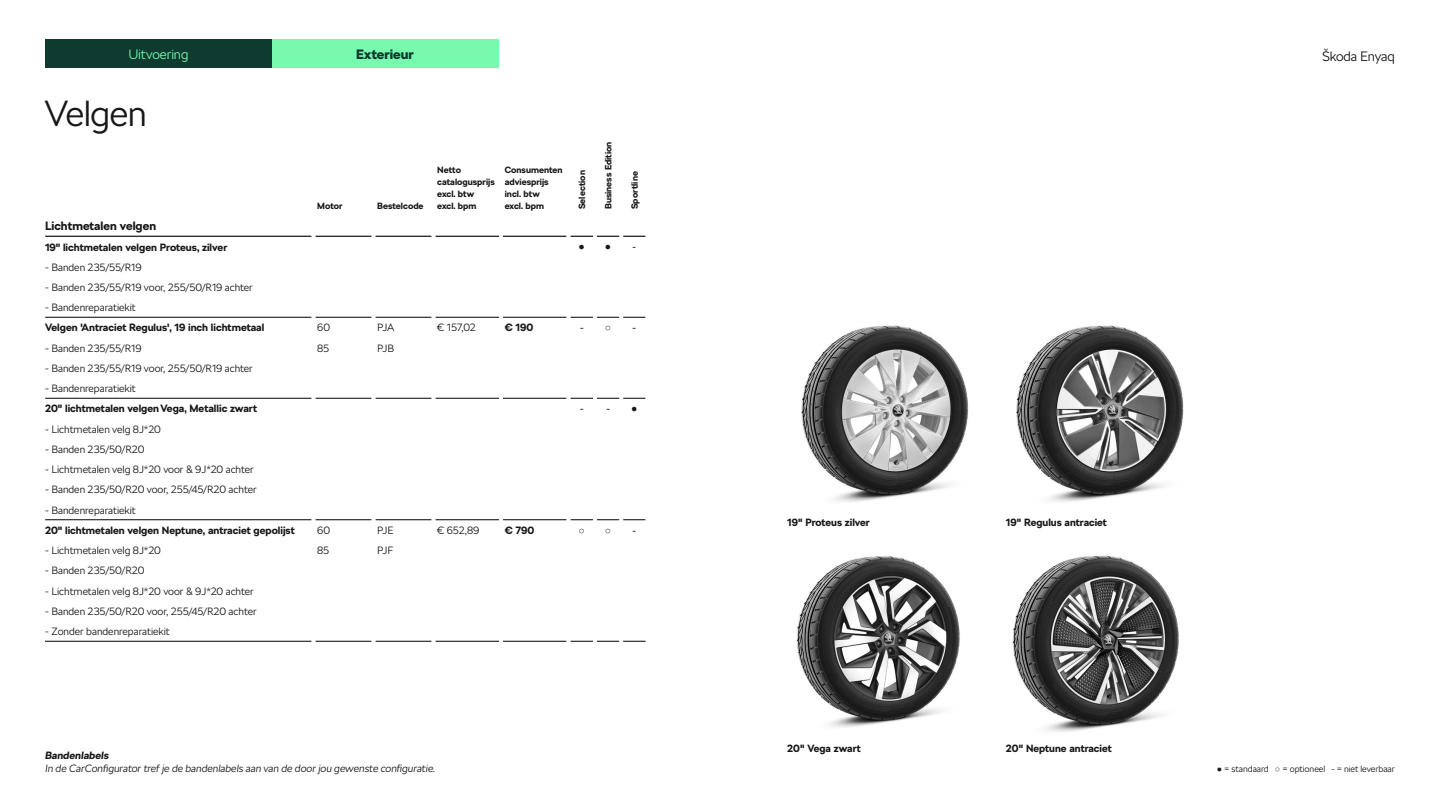
<style>
.page{position:relative;width:1440px;height:810px;background:#fff}
.page>*{position:absolute;margin:0;border:0;box-sizing:border-box;transform-origin:0 0}
.t1{font:300 36px "SKODA Next";letter-spacing:-.015em;color:#161718}
.t2{font:300 13.5px "SKODA Next";letter-spacing:-.01em;color:#78faae}
.t3{font:300 13.5px "SKODA Next";letter-spacing:-.015em;color:#161718}
.t4{font:900 13.5px "SKODA Next";color:#0e3a2f}
.t5{font:700 12px "SKODA Next";color:#161718}
.t6{font:300 10.5px "SKODA Next";color:#161718}
.t7{font:700 10.5px "SKODA Next";color:#161718}
.t8{font:italic 300 10.5px "SKODA Next";color:#161718}
.t9{font:10.5px "Arial";color:#161718}
.t10{font:italic 700 10.5px "SKODA Next";color:#161718}
.t11{font:700 10.43px "SKODA Next";color:#161718}
.t12{font:700 9px/12px "SKODA Next";color:#161718}
.t13{font:300 9px "SKODA Next";letter-spacing:-.005em;color:#161718}
.s1{font-family:"Arial";font-weight:700}
</style>
<div class="page">
<img style="left:1012px;top:555px;width:167px;height:177px">
<hr style="left:45px;top:317px;width:267px;height:1px;background:#000">
<hr style="left:315px;top:317px;width:57px;height:1px;background:#000">
<hr style="left:375px;top:317px;width:57px;height:1px;background:#000">
<hr style="left:435px;top:317px;width:64px;height:1px;background:#000">
<hr style="left:503px;top:317px;width:64px;height:1px;background:#000">
<svg style="left:570px;top:317px;width:76px;height:1px"></svg>
<hr style="left:45px;top:398px;width:267px;height:1px;background:#000">
<hr style="left:315px;top:398px;width:57px;height:1px;background:#000">
<hr style="left:375px;top:398px;width:57px;height:1px;background:#000">
<hr style="left:435px;top:398px;width:64px;height:1px;background:#000">
<hr style="left:503px;top:398px;width:64px;height:1px;background:#000">
<svg style="left:570px;top:398px;width:76px;height:1px"></svg>
<hr style="left:45px;top:520px;width:267px;height:1px;background:#000">
<hr style="left:315px;top:520px;width:57px;height:1px;background:#000">
<hr style="left:375px;top:520px;width:57px;height:1px;background:#000">
<hr style="left:435px;top:520px;width:64px;height:1px;background:#000">
<hr style="left:503px;top:520px;width:64px;height:1px;background:#000">
<svg style="left:570px;top:520px;width:76px;height:1px"></svg>
<hr style="left:45px;top:236px;width:267px;height:1px;background:#000">
<hr style="left:315px;top:236px;width:57px;height:1px;background:#000">
<hr style="left:375px;top:236px;width:57px;height:1px;background:#000">
<hr style="left:435px;top:236px;width:64px;height:1px;background:#000">
<hr style="left:503px;top:236px;width:64px;height:1px;background:#000">
<svg style="left:570px;top:236px;width:76px;height:1px"></svg>
<hr style="left:45px;top:641px;width:267px;height:1px;background:#000">
<hr style="left:315px;top:641px;width:57px;height:1px;background:#000">
<hr style="left:375px;top:641px;width:57px;height:1px;background:#000">
<hr style="left:435px;top:641px;width:64px;height:1px;background:#000">
<hr style="left:503px;top:641px;width:64px;height:1px;background:#000">
<svg style="left:570px;top:641px;width:76px;height:1px"></svg>
<hr style="left:593px;top:236px;width:4px;height:20px;background:#fff">
<hr style="left:619px;top:236px;width:4px;height:20px;background:#fff">
<hr style="left:593px;top:317px;width:4px;height:21px;background:#fff">
<hr style="left:619px;top:317px;width:4px;height:21px;background:#fff">
<hr style="left:593px;top:398px;width:4px;height:20px;background:#fff">
<hr style="left:619px;top:398px;width:4px;height:20px;background:#fff">
<hr style="left:593px;top:520px;width:4px;height:20px;background:#fff">
<hr style="left:619px;top:520px;width:4px;height:20px;background:#fff">
<hr style="left:593px;top:641px;width:4px;height:21px;background:#fff">
<hr style="left:619px;top:641px;width:4px;height:21px;background:#fff">
<img style="left:1016px;top:325px;width:168px;height:177px">
<img style="left:801px;top:325px;width:168px;height:177px">
<img style="left:796px;top:556px;width:164px;height:172px">
<div style="left:45px;top:39px;width:227px;height:29px;background:#0e3a2f"></div>
<div style="left:272px;top:39px;width:227px;height:29px;background:#78faae"></div>
<p class="t2" style="left:128px;top:46px;width:62px">Uitvoering</p>
<p class="t4" style="left:356px;top:46px;width:59px">Exterieur</p>
<p class="t3" style="left:1322px;top:49px;width:74px">Škoda Enyaq</p>
<h1 class="t1" style="left:45px;top:92px;width:104px">Velgen</h1>
<p class="t12" style="left:317px;top:200px;width:27px">Motor</p>
<p class="t12" style="left:377px;top:200px;width:48px">Bestelcode</p>
<p class="t12" style="left:437px;top:164px;width:59px">Netto catalogusprijs excl. btw excl. bpm</p>
<p class="t12" style="left:505px;top:164px;width:59px">Consumenten adviesprijs incl. btw<br>excl. bpm</p>
<p class="t12" style="left:576px;top:209px;width:40px;rotate:-90deg">Selection</p>
<p class="t12" style="left:602px;top:209px;width:69px;rotate:-90deg">Business Edition</p>
<p class="t12" style="left:629px;top:209px;width:39px;rotate:-90deg">Sportline</p>
<p class="t5" style="left:45px;top:218px;width:112px">Lichtmetalen velgen</p>
<p class="t7" style="left:45px;top:241px;width:184px">19" lichtmetalen velgen Proteus, zilver</p>
<p class="t9" style="left:579px;top:240px;width:34px">● ●</p>
<p class="t9" style="left:633px;top:240px;width:5px">-</p>
<p class="t6" style="left:45px;top:261px;width:98px">- Banden 235/55/R19</p>
<p class="t6" style="left:45px;top:281px;width:209px">- Banden 235/55/R19 voor, 255/50/R19 achter</p>
<p class="t6" style="left:45px;top:301px;width:92px">- Bandenreparatiekit</p>
<p class="t7" style="left:45px;top:321px;width:221px">Velgen 'Antraciet Regulus', 19 inch lichtmetaal</p>
<p class="t6" style="left:317px;top:322px;width:14px">60</p>
<p class="t6" style="left:377px;top:322px;width:19px">PJA</p>
<p class="t6" style="left:437px;top:322px;width:40px">€ 157,02</p>
<p class="t7" style="left:505px;top:321px;width:30px">€ 190</p>
<p class="t9" style="left:580px;top:321px;width:33px">- ○</p>
<p class="t9" style="left:633px;top:321px;width:5px">-</p>
<p class="t6" style="left:45px;top:342px;width:98px">- Banden 235/55/R19</p>
<p class="t6" style="left:317px;top:342px;width:14px">85</p>
<p class="t6" style="left:377px;top:342px;width:18px">PJB</p>
<p class="t6" style="left:45px;top:362px;width:209px">- Banden 235/55/R19 voor, 255/50/R19 achter</p>
<p class="t6" style="left:45px;top:382px;width:92px">- Bandenreparatiekit</p>
<p class="t7" style="left:45px;top:402px;width:214px">20" lichtmetalen velgen Vega, Metallic zwart</p>
<p class="t9" style="left:580px;top:402px;width:31px">- -</p>
<p class="t9" style="left:631px;top:402px;width:8px">●</p>
<p class="t6" style="left:45px;top:423px;width:117px">- Lichtmetalen velg 8J*20</p>
<p class="t6" style="left:45px;top:443px;width:101px">- Banden 235/50/R20</p>
<p class="t6" style="left:45px;top:463px;width:210px">- Lichtmetalen velg 8J*20 voor &amp; 9J*20 achter</p>
<p class="t6" style="left:45px;top:484px;width:213px">- Banden 235/50/R20 voor, 255/45/R20 achter</p>
<p class="t6" style="left:45px;top:504px;width:92px">- Bandenreparatiekit</p>
<p class="t7" style="left:45px;top:524px;width:251px">20" lichtmetalen velgen Neptune, antraciet gepolijst</p>
<p class="t6" style="left:317px;top:524px;width:14px">60</p>
<p class="t6" style="left:377px;top:524px;width:18px">PJE</p>
<p class="t6" style="left:437px;top:524px;width:44px">€ 652,89</p>
<p class="t7" style="left:505px;top:524px;width:31px">€ 790</p>
<p class="t9" style="left:579px;top:523px;width:34px">○ ○</p>
<p class="t9" style="left:633px;top:523px;width:5px">-</p>
<p class="t6" style="left:45px;top:544px;width:117px">- Lichtmetalen velg 8J*20</p>
<p class="t6" style="left:317px;top:544px;width:14px">85</p>
<p class="t6" style="left:377px;top:544px;width:18px">PJF</p>
<p class="t6" style="left:45px;top:565px;width:101px">- Banden 235/50/R20</p>
<p class="t6" style="left:45px;top:585px;width:210px">- Lichtmetalen velg 8J*20 voor &amp; 9J*20 achter</p>
<p class="t6" style="left:45px;top:605px;width:213px">- Banden 235/50/R20 voor, 255/45/R20 achter</p>
<p class="t6" style="left:45px;top:625px;width:126px">- Zonder bandenreparatiekit</p>
<p class="t11" style="left:787px;top:516px;width:84px">19" Proteus zilver</p>
<p class="t11" style="left:1006px;top:516px;width:103px">19" Regulus antraciet</p>
<p class="t11" style="left:787px;top:742px;width:75px">20" Vega zwart</p>
<p class="t11" style="left:1006px;top:742px;width:107px">20" Neptune antraciet</p>
<p class="t10" style="left:45px;top:749px;width:65px">Bandenlabels</p>
<p class="t8" style="left:45px;top:762px;width:392px">In de CarConfigurator tref je de bandenlabels aan van de door jou gewenste configuratie.</p>
<p class="t13" style="left:1217px;top:763px;width:180px"><span class="s1">●</span> = standaard <span class="s1">○</span> = optioneel - = niet leverbaar</p>
</div>
